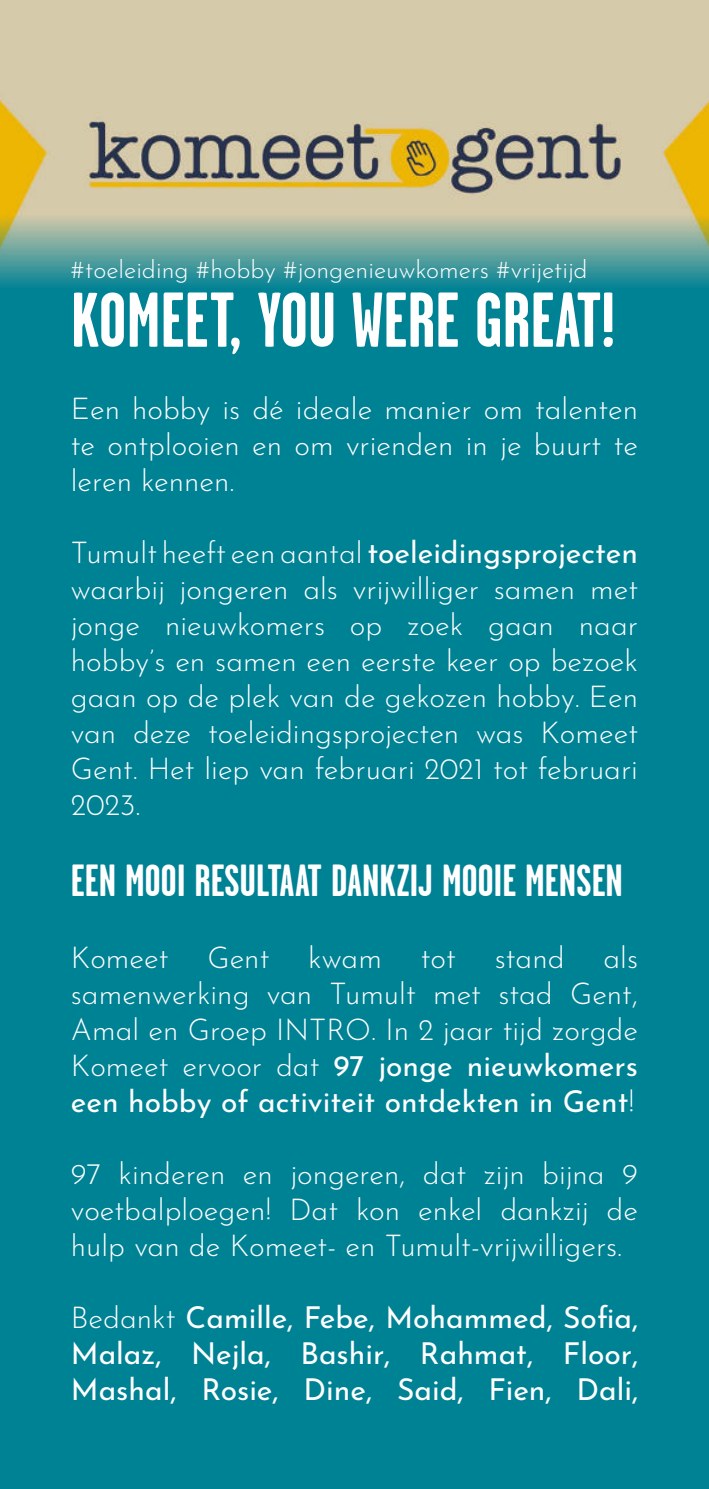
<style>
.page{position:relative;width:709px;height:1489px;background:#fff}
.page>*{position:absolute;margin:0;border:0;box-sizing:border-box;transform-origin:0 0}
.t1{font:700 77.5px "Garage Gothic";color:#fff}
.t2{font:700 45px "Garage Gothic";color:#fff}
.t3{font:300 30px/36px "Josefin Sans";color:#fff;text-align:justify}
.t4{font:30px/36px "Josefin Sans";color:#fff;text-align:justify}
.t5{font:300 25px "Josefin Sans";color:#fff}
.s1{font-weight:400}
.s2{font-weight:300}
</style>
<div class="page">
<div style="left:0;top:0;width:709px;height:1488px;background:#008295"></div>
<img style="left:0;top:0;width:709px;height:285px">
<p class="t5" style="left:71px;top:250px;width:518px">#toeleiding #hobby #jongenieuwkomers #vrijetijd</p>
<h1 class="t1" style="left:71px;top:292px;width:545px">KOMEET, YOU WERE GREAT!</h1>
<p class="t3" style="left:71px;top:388px;width:568px">Een hobby is dé ideale manier om talenten te ontplooien en om vrienden in je buurt te leren kennen.</p>
<p class="t3" style="left:71px;top:532px;width:568px">Tumult heeft een aantal <span class="s1">toeleidingsprojecten </span>waarbij jongeren als vrijwilliger samen met jonge nieuwkomers op zoek gaan naar hobby’s en samen een eerste keer op bezoek gaan op de plek van de gekozen hobby. Een van deze toeleidingsprojecten was Komeet Gent. Het liep van februari 2021 tot februari 2023.</p>
<h2 class="t2" style="left:71px;top:864px;width:553px">EEN MOOI RESULTAAT DANKZIJ MOOIE MENSEN</h2>
<p class="t3" style="left:71px;top:937px;width:568px;text-indent:532px">als samenwerking van Tumult met stad Gent, Amal en Groep INTRO. In 2 jaar tijd zorgde Komeet ervoor dat <span class="s1">97 jonge nieuwkomers een hobby of activiteit ontdekten in Gent</span>!</p>
<p class="t3" style="left:71px;top:937px;width:99px">Komeet</p>
<p class="t3" style="left:207px;top:937px;width:63px">Gent</p>
<p class="t3" style="left:308px;top:937px;width:75px">kwam</p>
<p class="t3" style="left:421px;top:937px;width:37px">tot</p>
<p class="t3" style="left:495px;top:937px;width:71px">stand</p>
<p class="t3" style="left:71px;top:1153px;width:568px">97 kinderen en jongeren, dat zijn bijna 9 voetbalploegen! Dat kon enkel dankzij de hulp van de Komeet- en Tumult-vrijwilligers.</p>
<p class="t4" style="left:71px;top:1297px;width:568px"><span class="s2">Bedankt</span> Camille, Febe, Mohammed, Sofia, Malaz, Nejla, Bashir, Rahmat, Floor, Mashal, Rosie, Dine, Said, Fien, Dali,</p>
</div>
